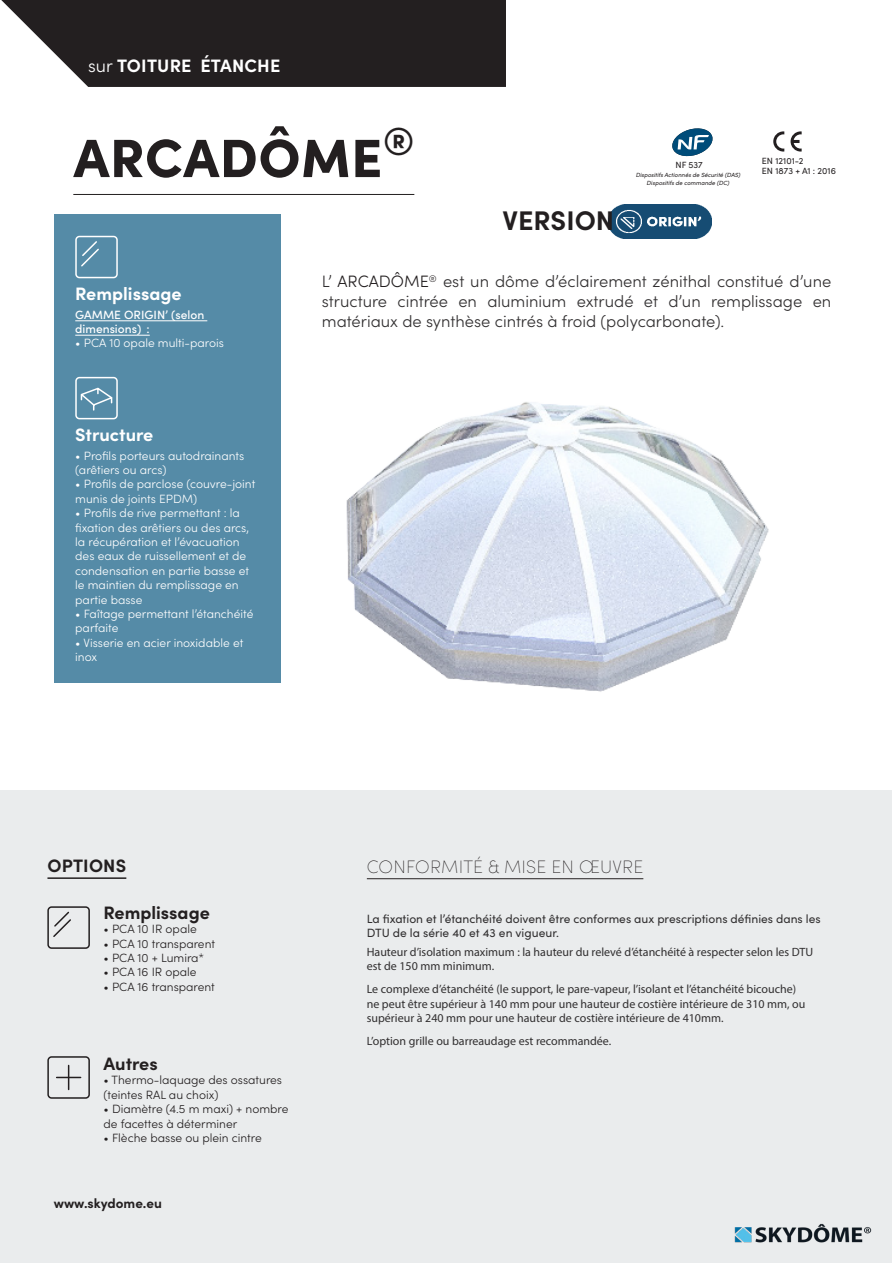
<style>
.page{position:relative;width:893px;height:1263px;background:#fff}
.page>*{position:absolute;margin:0;border:0;box-sizing:border-box;transform-origin:0 0}
._01_-_Titre_produit{font:900 54px "Sofia Pro";letter-spacing:.01em;color:#231f20}
._04_-_Sous_titre{font:700 27px "Sofia Pro";color:#231f20}
.t1{font:700 18px "Sofia Pro";color:#fff}
._04_-_Performances_Class_Certifications{font:200 18px "Sofia Pro";letter-spacing:.01em;color:#231f20}
._04_-_Sous_titre-2{font:700 18px "Sofia Pro";color:#231f20}
._04_-_Sous_titre_Souligné{font:700 18px "Sofia Pro";letter-spacing:.01em;color:#231f20}
._05_-_Introduction{font:300 16.5px/19.8px "Sofia Pro";color:#312f30;text-align:justify}
._04_-_Sous_titre-3{font:700 13.5px "Sofia Pro";color:#231f20}
.t2{font:300 12px/14.4px "Sofia Pro";color:#fff}
._06_-_Texte_courant{font:12px/14.4px "Myriad Pro";color:#312f30}
._06_-_Texte_courant-2{font:300 12px/14.4px "Sofia Pro";color:#231f20}
.t3{font:12px/14.4px "Sofia Pro";color:#312f30}
.t4{font:500 12px/14.4px "Sofia Pro";color:#fff}
._06_-_Texte_courant-3{font:9px "Sofia Pro";color:#231f20}
._06_-_Texte_courant-4{font:italic 6px "Sofia Pro";color:#231f20}
.s1{font-weight:300}
.s2{color:#231f20}
</style>
<div class="page">
<div style="left:54px;top:214px;width:227px;height:468px;background:#558ba7"></div>
<hr style="left:75px;top:320px;width:132px;height:1px;background:#fff">
<hr style="left:75px;top:335px;width:75px;height:1px;background:#fff">
<div style="left:75px;top:236px;width:43px;height:42px;border:2px solid #fff;border-radius:3px"></div>
<svg style="left:81px;top:241px;width:18px;height:26px"></svg>
<div style="left:75px;top:377px;width:43px;height:42px;border:2px solid #fff;border-radius:3px"></div>
<svg style="left:80px;top:387px;width:33px;height:24px"></svg>
<div style="left:0;top:791px;width:892px;height:472px;background:#eaeced"></div>
<hr style="left:47px;top:877px;width:79px;height:2px;background:#231f20">
<div style="left:47px;top:906px;width:43px;height:43px;border:2px solid #231f20;border-radius:3px"></div>
<svg style="left:53px;top:911px;width:18px;height:26px"></svg>
<div style="left:47px;top:1056px;width:43px;height:43px;border:2px solid #231f20;border-radius:3px"></div>
<svg style="left:57px;top:1065px;width:24px;height:24px"></svg>
<svg style="left:1px;top:0;width:505px;height:87px;background:#373334"></svg>
<hr style="left:73px;top:194px;width:341px;height:1px;background:#231f20">
<img style="left:609px;top:204px;width:103px;height:35px">
<hr style="left:367px;top:878px;width:276px;height:1px;background:#231f20">
<img style="left:346px;top:402px;width:423px;height:290px">
<img style="left:734px;top:1223px;width:138px;height:20px">
<svg style="left:672px;top:128px;width:41px;height:29px"></svg>
<svg style="left:773px;top:131px;width:11px;height:21px"></svg>
<svg style="left:791px;top:131px;width:11px;height:21px"></svg>
<p class="t1" style="left:88px;top:52px;width:194px"><span class="s1">sur</span> TOITURE ÉTANCHE</p>
<p class="_01_-_Titre_produit" style="left:74px;top:116px;width:343px">ARCADÔME<sup>®</sup></p>
<p class="_04_-_Sous_titre" style="left:502px;top:199px;width:113px">VERSION</p>
<p class="_06_-_Texte_courant-3" style="left:675px;top:158px;width:29px">NF 537</p>
<p class="_06_-_Texte_courant-4" style="left:636px;top:171px;width:106px">Dispositifs Actionnés de Sécurité (DAS)</p>
<p class="_06_-_Texte_courant-4" style="left:647px;top:178px;width:84px">Dispositifs de commande (DC)</p>
<p class="_06_-_Texte_courant-3" style="left:762px;top:154px;width:43px">EN 12101-2</p>
<p class="_06_-_Texte_courant-3" style="left:762px;top:165px;width:76px">EN 1873 + A1 : 2016</p>
<p class="t1" style="left:75px;top:280px;width:108px">Remplissage</p>
<p class="t4" style="left:75px;top:306px;width:131px">GAMME ORIGIN’ (selon dimensions) :</p>
<p class="t2" style="left:75px;top:335px;width:150px">• PCA 10 opale multi-parois</p>
<p class="t1" style="left:75px;top:421px;width:80px">Structure</p>
<p class="t2" style="left:75px;top:448px;width:170px">• Profils porteurs autodrainants (arêtiers ou arcs)</p>
<p class="t2" style="left:75px;top:476px;width:182px">• Profils de parclose (couvre-joint munis de joints EPDM)</p>
<p class="t2" style="left:75px;top:505px;width:175px">• Profils de rive permettant : la fixation des arêtiers ou des arcs, la récupération et l’évacuation des eaux de ruissellement et de condensation en partie basse et le maintien du remplissage en partie basse</p>
<p class="t2" style="left:75px;top:606px;width:180px">• Faîtage permettant l’étanchéité parfaite</p>
<p class="t2" style="left:75px;top:635px;width:170px">• Visserie en acier inoxidable et inox</p>
<p class="_05_-_Introduction" style="left:322px;top:270px;width:511px">L’ <span class="s2">ARCADÔME</span><sup>®</sup> est un dôme d’éclairement zénithal constitué d’une structure cintrée en aluminium extrudé et d’un remplissage en matériaux de synthèse cintrés à froid (polycarbonate).</p>
<p class="_04_-_Sous_titre_Souligné" style="left:47px;top:852px;width:80px">OPTIONS</p>
<p class="_04_-_Sous_titre-2" style="left:104px;top:898px;width:108px">Remplissage</p>
<p class="_06_-_Texte_courant-2" style="left:104px;top:921px;width:95px">• PCA 10 IR opale</p>
<p class="_06_-_Texte_courant-2" style="left:104px;top:935px;width:113px">• PCA 10 transparent</p>
<p class="_06_-_Texte_courant-2" style="left:104px;top:950px;width:102px">• PCA 10 + Lumira*</p>
<p class="_06_-_Texte_courant-2" style="left:104px;top:964px;width:95px">• PCA 16 IR opale</p>
<p class="_06_-_Texte_courant-2" style="left:104px;top:979px;width:113px">• PCA 16 transparent</p>
<p class="_04_-_Sous_titre-2" style="left:104px;top:1050px;width:56px">Autres</p>
<p class="_06_-_Texte_courant-2" style="left:104px;top:1072px;width:180px">• Thermo-laquage des ossatures (teintes RAL au choix)</p>
<p class="_06_-_Texte_courant-2" style="left:104px;top:1101px;width:187px">• Diamètre (4.5 m maxi) + nombre de facettes à déterminer</p>
<p class="_06_-_Texte_courant-2" style="left:104px;top:1130px;width:160px">• Flèche basse ou plein cintre</p>
<p class="_04_-_Sous_titre-3" style="left:54px;top:1193px;width:110px">www.skydome.eu</p>
<p class="_04_-_Performances_Class_Certifications" style="left:367px;top:853px;width:278px">CONFORMITÉ &amp; MISE EN ŒUVRE</p>
<p class="t3" style="left:367px;top:911px;width:455px">La fixation et l’étanchéité doivent être conformes aux prescriptions définies dans les<br>DTU de la série 40 et 43 en vigueur.</p>
<p class="_06_-_Texte_courant" style="left:367px;top:944px;width:448px">Hauteur d’isolation maximum : la hauteur du relevé d’étanchéité à respecter selon les DTU est de 150 mm minimum.</p>
<p class="_06_-_Texte_courant" style="left:367px;top:982px;width:440px">Le complexe d’étanchéité (le support, le pare-vapeur, l’isolant et l’étanchéité bicouche) ne peut être supérieur à 140 mm pour une hauteur de costière intérieure de 310 mm, ou supérieur à 240 mm pour une hauteur de costière intérieure de 410mm.</p>
<p class="_06_-_Texte_courant" style="left:367px;top:1033px;width:246px">L’option grille ou barreaudage est recommandée.</p>
</div>
